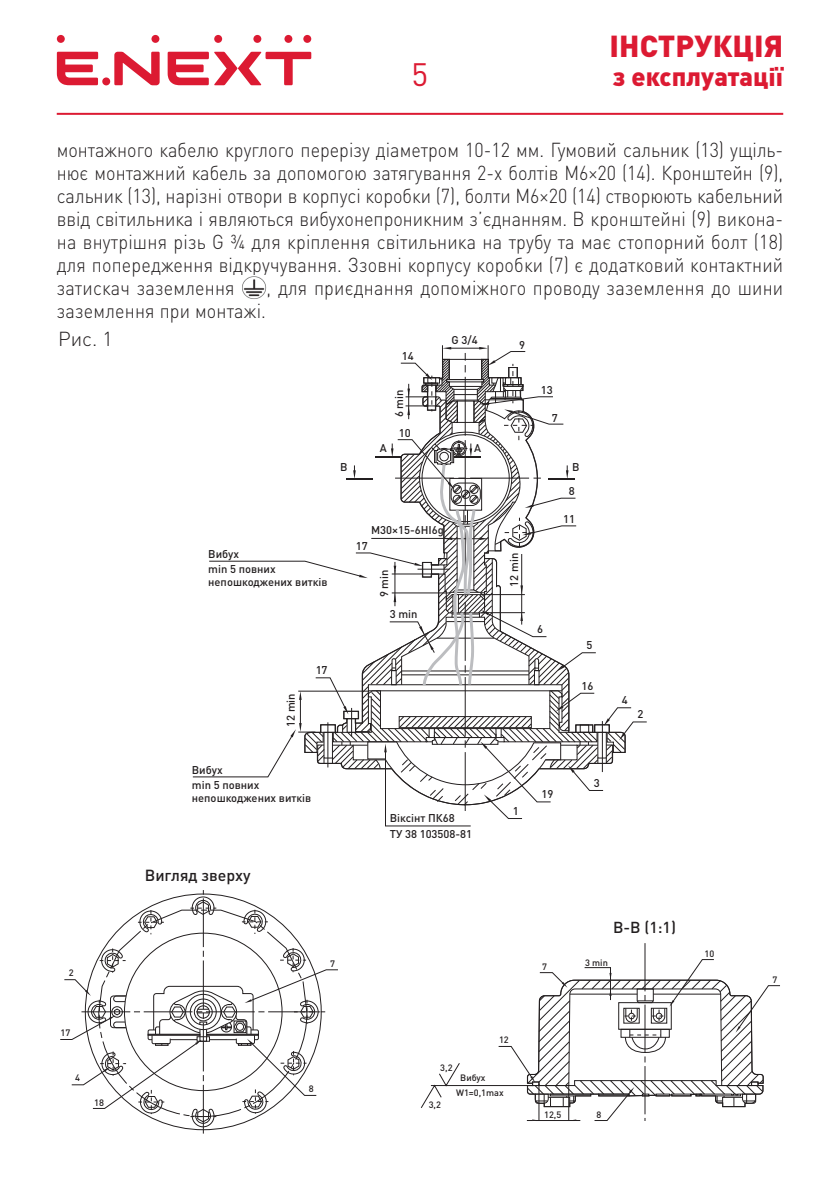
<style>
.page{position:relative;width:840px;height:1191px;background:#fff}
.page>*{position:absolute;margin:0;border:0;box-sizing:border-box;transform-origin:0 0}
.t1{font:32px "DIN Pro";color:#dc1a32}
.t2{font:900 30px "DIN Pro";letter-spacing:.005em;color:#dc1a32}
.t3{font:900 25.2px "DIN Pro";letter-spacing:.005em;color:#dc1a32}
.Normal_TXT{font:300 20px/23px "DIN Pro";letter-spacing:.01em;color:#231f20;text-align:justify;scale:.9 1}
.Normal_TXT-2{font:300 20px "DIN Pro";letter-spacing:.01em;color:#231f20}
.t4{font:500 16px "DIN Pro";color:#231f20}
.t5{font:500 15.8px "DIN Pro";color:#231f20}
.t6{font:500 11.2px/15px "DIN Pro";color:#231f20}
.t7{font:500 9.2px "DIN Pro";color:#231f20}
</style>
<div class="page">
<svg style="left:57px;top:35px;width:254px;height:50px"></svg>
<hr style="left:57px;top:113px;width:725px;height:2px;background:#dc1a32">
<img style="left:242px;top:276px;width:24px;height:23px">
<svg style="left:192px;top:345px;width:454px;height:481px"></svg>
<hr style="left:430px;top:1085px;width:103px;height:1px;background:#231f20">
<svg style="left:420px;top:1063px;width:39px;height:45px"></svg>
<svg style="left:498px;top:943px;width:281px;height:178px"></svg>
<svg style="left:60px;top:890px;width:278px;height:243px"></svg>
<h2 class="t2" style="left:609px;top:25px;width:175px">ІНСТРУКЦІЯ</h2>
<h1 class="t1" style="left:411px;top:54px;width:18px">5</h1>
<p class="t3" style="left:612px;top:59px;width:172px">з експлуатації</p>
<p class="Normal_TXT" style="left:57px;top:138px;width:808px">монтажного кабелю круглого перерізу діаметром 10-12 мм. Гумовий сальник (13) ущіль&shy;нює монтажний кабель за допомогою затягування 2-х болтів М6×20 (14). Кронштейн (9), сальник (13), нарізні отвори в корпусі коробки (7), болти М6×20 (14) створюють кабельний ввід світильника і являються вибухонепроникним з’єднанням. В кронштейні (9) викона&shy;на внутрішня різь G ¾ для кріплення світильника на трубу та має стопорний болт (18) для попередження відкручування. Ззовні корпусу коробки (7) є додатковий контактний затискач заземлення</p>
<p class="Normal_TXT" style="left:266px;top:276px;width:575px">, для приєднання допоміжного проводу заземлення до шини</p>
<p class="Normal_TXT" style="left:57px;top:299px;width:234px">заземлення при монтажі.</p>
<p class="Normal_TXT-2" style="left:58px;top:326px;width:56px">Рис. 1</p>
<p class="t6" style="left:208px;top:546px;width:69px">Вибух<br>min 5 повних</p>
<p class="t6" style="left:208px;top:574px;width:121px">непошкоджених витків</p>
<p class="t6" style="left:282px;top:727px;width:35px;rotate:-90deg">12 min</p>
<p class="t6" style="left:315px;top:662px;width:13px">17</p>
<p class="t6" style="left:402px;top:348px;width:13px">14</p>
<p class="t6" style="left:391px;top:417px;width:29px;rotate:-90deg">6 min</p>
<p class="t6" style="left:398px;top:425px;width:13px">10</p>
<p class="t6" style="left:451px;top:332px;width:28px">G 3/4</p>
<p class="t6" style="left:379px;top:440px;width:8px">A</p>
<p class="t6" style="left:474px;top:440px;width:8px">A</p>
<p class="t6" style="left:519px;top:337px;width:7px">9</p>
<p class="t6" style="left:540px;top:382px;width:13px">13</p>
<p class="t6" style="left:551px;top:410px;width:7px">7</p>
<p class="t6" style="left:340px;top:459px;width:9px">B</p>
<p class="t6" style="left:571px;top:459px;width:9px">B</p>
<p class="t6" style="left:371px;top:522px;width:74px">M30×15-6НІ6g</p>
<p class="t6" style="left:355px;top:538px;width:13px">17</p>
<p class="t6" style="left:376px;top:597px;width:29px;rotate:-90deg">9 min</p>
<p class="t6" style="left:389px;top:606px;width:29px">3 min</p>
<p class="t6" style="left:506px;top:586px;width:35px;rotate:-90deg">12 min</p>
<p class="t6" style="left:537px;top:621px;width:7px">6</p>
<p class="t6" style="left:568px;top:483px;width:7px">8</p>
<p class="t6" style="left:563px;top:511px;width:13px">11</p>
<p class="t6" style="left:586px;top:637px;width:7px">5</p>
<p class="t6" style="left:581px;top:677px;width:13px">16</p>
<p class="t6" style="left:621px;top:692px;width:7px">4</p>
<p class="t6" style="left:637px;top:706px;width:7px">2</p>
<p class="t6" style="left:192px;top:761px;width:69px">Вибух<br>min 5 повних</p>
<p class="t6" style="left:192px;top:790px;width:121px">непошкоджених витків</p>
<p class="t4" style="left:145px;top:864px;width:107px">Вигляд зверху</p>
<p class="t6" style="left:389px;top:809px;width:84px;line-height:16.2px">Віксінт ПК68<br>ТУ 38 103508-81</p>
<p class="t6" style="left:512px;top:803px;width:7px">1</p>
<p class="t6" style="left:541px;top:786px;width:13px">19</p>
<p class="t6" style="left:593px;top:775px;width:7px">3</p>
<p class="t5" style="left:612px;top:916px;width:64px">В-В (1:1)</p>
<p class="t7" style="left:69px;top:967px;width:6px">2</p>
<p class="t7" style="left:60px;top:1027px;width:11px">17</p>
<p class="t7" style="left:75px;top:1071px;width:6px">4</p>
<p class="t7" style="left:94px;top:1096px;width:11px">18</p>
<p class="t7" style="left:330px;top:957px;width:6px">7</p>
<p class="t7" style="left:308px;top:1083px;width:6px">8</p>
<p class="t7" style="left:440px;top:1061px;width:14px">3,2</p>
<p class="t7" style="left:460px;top:1071px;width:27px">Вибух</p>
<p class="t7" style="left:498px;top:1034px;width:11px">12</p>
<p class="t7" style="left:428px;top:1099px;width:14px">3,2</p>
<p class="t7" style="left:456px;top:1086px;width:49px">W1=0,1max</p>
<p class="t7" style="left:542px;top:960px;width:6px">7</p>
<p class="t7" style="left:584px;top:956px;width:24px">3 min</p>
<p class="t7" style="left:544px;top:1108px;width:19px">12,5</p>
<p class="t7" style="left:596px;top:1108px;width:6px">8</p>
<p class="t7" style="left:704px;top:947px;width:11px">10</p>
<p class="t7" style="left:772px;top:973px;width:6px">7</p>
</div>
